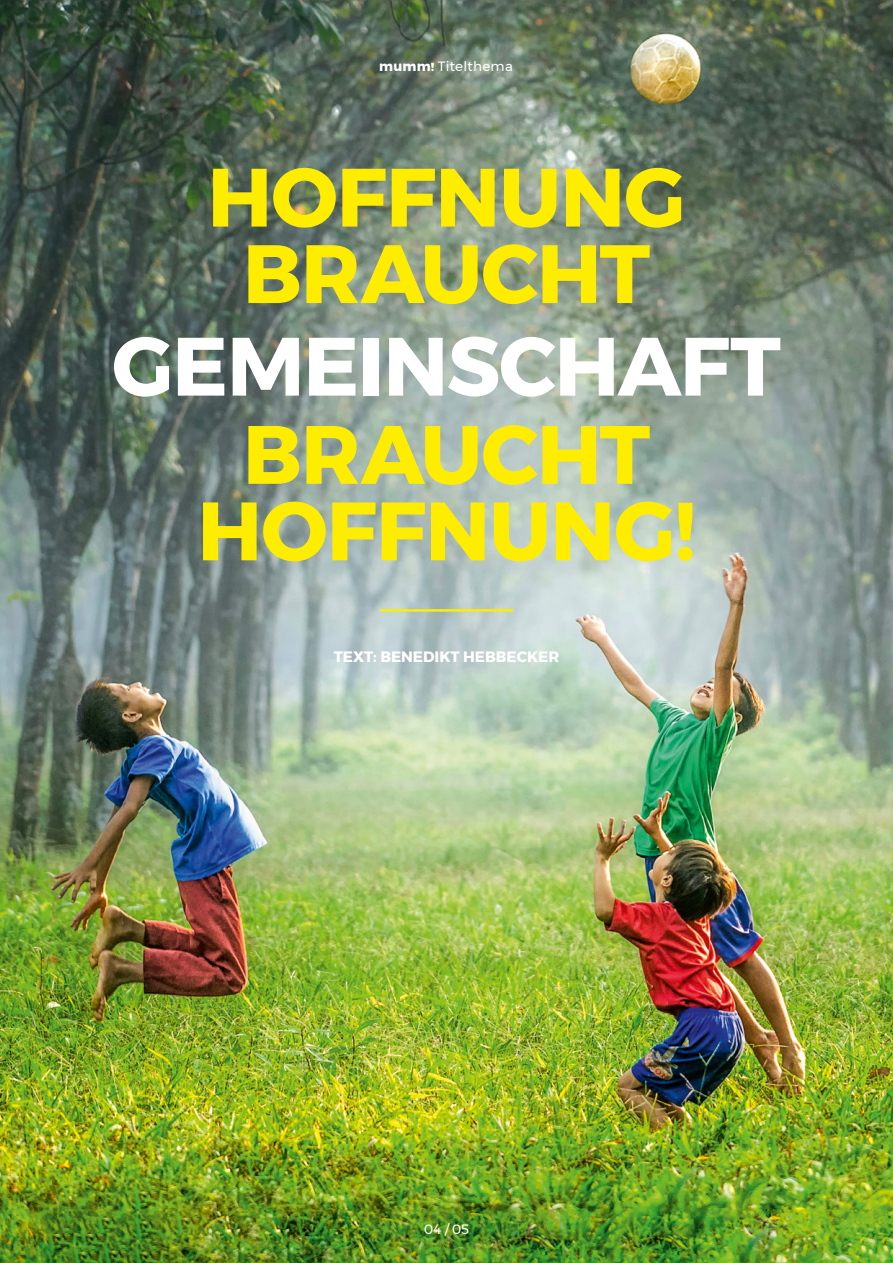
<style>
.page{position:relative;width:893px;height:1263px;background:#fff}
.page>*{position:absolute;margin:0;border:0;box-sizing:border-box;transform-origin:0 0}
.t1{font:700 82.5px/76.5px "Montserrat";letter-spacing:-.01em;color:#ffed00;text-align:center}
.t2{font:700 82.5px "Montserrat";letter-spacing:-.015em;color:#fff}
.t3{font:700 15px "Montserrat";color:#fff}
.t4{font:13.5px "Montserrat";letter-spacing:.015em;color:#fff}
.s1{font-weight:700}
</style>
<div class="page">
<img style="left:0;top:0;width:893px;height:1263px">
<svg style="left:431px;top:63px;width:3px;height:8px"></svg>
<hr style="left:381px;top:609px;width:131px;height:3px;background:#ffed00">
<p class="t4" style="left:379px;top:56px;width:135px"><span class="s1">mumm</span> Titelthema</p>
<p class="t1" style="left:207px;top:159px;width:480px">HOFFNUNG<br>BRAUCHT</p>
<p class="t2" style="left:112px;top:300px;width:670px">GEMEINSCHAFT</p>
<p class="t1" style="left:197px;top:416px;width:500px">BRAUCHT<br>HOFFNUNG!</p>
<p class="t3" style="left:334px;top:645px;width:227px">TEXT: BENEDIKT HEBBECKER</p>
<p class="t4" style="left:424px;top:1219px;width:47px">04 / 05</p>
</div>
